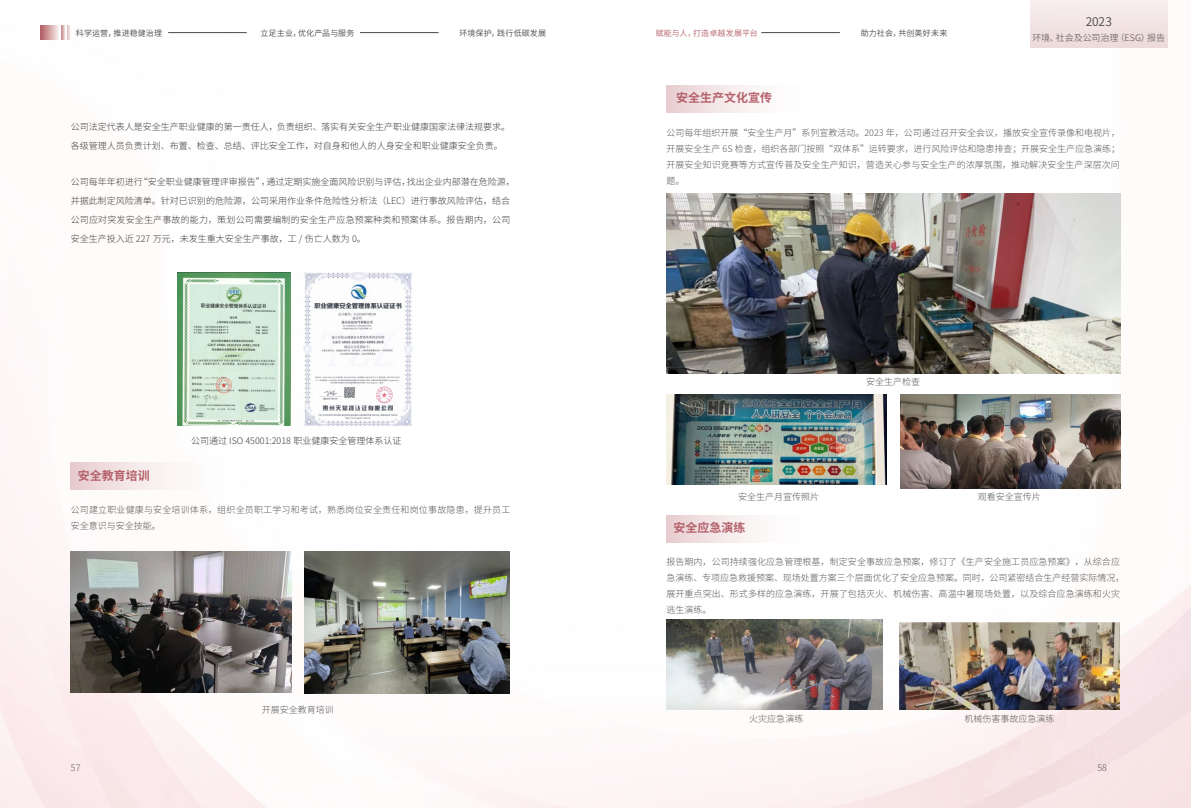
<style>
.page{position:relative;width:1191px;height:808px;background:#fff}
.page>*{position:absolute;margin:0;border:0;box-sizing:border-box;transform-origin:0 0}
.t1{font:700 12px "Source Han Sans CN";color:#b5616b}
.t2{font:12px "Source Han Sans CN";color:#4c4948}
.t3{font:300 9px/16px "Source Han Sans CN";letter-spacing:.01em;color:#595656}
.t4{font:300 9px/19px "Source Han Sans CN";color:#3e3a39}
.t5{font:300 9px "Source Han Sans CN";color:#4c4948}
.t6{font:300 9px "Source Han Sans CN";color:#595757}
.t7{font:8px "Source Han Sans CN";letter-spacing:.02em;color:#4c4948}
.t8{font:8px "Source Han Sans CN";letter-spacing:.015em;color:#b5616b}
</style>
<div class="page">
<img style="left:0;top:0;width:1191px;height:808px">
<svg style="left:41px;top:25px;width:19px;height:15px"></svg>
<svg style="left:62px;top:25px;width:3px;height:15px"></svg>
<svg style="left:67px;top:25px;width:4px;height:15px"></svg>
<hr style="left:168px;top:32px;width:79px;height:1px;background:#4c4948">
<hr style="left:360px;top:32px;width:78px;height:1px;background:#4c4948">
<hr style="left:761px;top:32px;width:79px;height:1px;background:#4c4948">
<div style="left:1030px;top:0;width:137px;height:47px;background:#f2e4e4"></div>
<img style="left:178px;top:272px;width:112px;height:154px">
<img style="left:302px;top:272px;width:110px;height:154px">
<div style="left:71px;top:463px;width:153px;height:27px;background:linear-gradient(to right,#ead0d2,#fff)"></div>
<img style="left:71px;top:552px;width:220px;height:140px">
<img style="left:305px;top:552px;width:204px;height:141px">
<div style="left:666px;top:85px;width:153px;height:27px;background:linear-gradient(to right,#ead3d5,#fff)"></div>
<div style="left:666px;top:515px;width:153px;height:27px;background:linear-gradient(to right,#ead3d5,#fff)"></div>
<img style="left:666px;top:193px;width:454px;height:180px">
<img style="left:667px;top:395px;width:219px;height:89px">
<img style="left:900px;top:395px;width:220px;height:93px">
<img style="left:666px;top:619px;width:217px;height:90px">
<img style="left:897px;top:619px;width:222px;height:90px">
<p class="t7" style="left:76px;top:28px;width:88px">科学运营，推进稳健治理</p>
<p class="t7" style="left:260px;top:28px;width:95px">立足主业，优化产品与服务</p>
<p class="t7" style="left:459px;top:28px;width:88px">环境保护，践行低碳发展</p>
<p class="t8" style="left:656px;top:28px;width:104px">赋能与人，打造卓越发展平台</p>
<p class="t7" style="left:861px;top:28px;width:88px">助力社会，共创美好未来</p>
<h1 class="t1" style="left:676px;top:92px;width:97px">安全生产文化宣传</h1>
<h1 class="t2" style="left:1085px;top:14px;width:28px">2023</h1>
<p class="t5" style="left:1032px;top:32px;width:134px">环境、社会及公司治理（ESG）报告</p>
<p class="t4" style="left:71px;top:117px;width:441px">公司法定代表人是安全生产职业健康的第一责任人，负责组织、落实有关安全生产职业健康国家法律法规要求。各级管理人员负责计划、布置、检查、总结、评比安全工作，对自身和他人的人身安全和职业健康安全负责。</p>
<p class="t4" style="left:71px;top:172px;width:445px">公司每年年初进行“安全职业健康管理评审报告”，通过定期实施全面风险识别与评估，找出企业内部潜在危险源，并据此制定风险清单。针对已识别的危险源，公司采用作业条件危险性分析法（LEC）进行事故风险评估，结合公司应对突发安全生产事故的能力，策划公司需要编制的安全生产应急预案种类和预案体系。报告期内，公司安全生产投入近 227 万元，未发生重大安全生产事故，工 / 伤亡人数为 0。</p>
<p class="t4" style="left:191px;top:431px;width:212px">公司通过 ISO 45001:2018 职业健康安全管理体系认证</p>
<h1 class="t1" style="left:78px;top:469px;width:73px">安全教育培训</h1>
<p class="t3" style="left:71px;top:502px;width:441px">公司建立职业健康与安全培训体系，组织全员职工学习和考试，熟悉岗位安全责任和岗位事故隐患，提升员工安全意识与安全技能。</p>
<p class="t3" style="left:262px;top:702px;width:73px">开展安全教育培训</p>
<p class="t3" style="left:666px;top:125px;width:455px;text-align:justify">公司每年组织开展“安全生产月”系列宣教活动。2023 年，公司通过召开安全会议，播放安全宣传录像和电视片，开展安全生产 6S 检查，组织各部门按照“双体系”运转要求，进行风险评估和隐患排查；开展安全生产应急演练；开展安全知识竞赛等方式宣传普及安全生产知识，营造关心参与安全生产的浓厚氛围，推动解决安全生产深层次问题。</p>
<p class="t3" style="left:866px;top:374px;width:55px">安全生产检查</p>
<p class="t3" style="left:738px;top:488px;width:82px">安全生产月宣传照片</p>
<p class="t3" style="left:977px;top:488px;width:64px">观看安全宣传片</p>
<h1 class="t1" style="left:673px;top:522px;width:73px">安全应急演练</h1>
<p class="t3" style="left:666px;top:554px;width:460px">报告期内，公司持续强化应急管理根基，制定安全事故应急预案，修订了《生产安全施工员应急预案》，从综合应急演练、专项应急救援预案、现场处置方案三个层面优化了安全应急预案。同时，公司紧密结合生产经营实际情况，展开重点突出、形式多样的应急演练，开展了包括灭火、机械伤害、高温中暑现场处置，以及综合应急演练和火灾逃生演练。</p>
<p class="t3" style="left:749px;top:711px;width:55px">火灾应急演练</p>
<p class="t3" style="left:964px;top:711px;width:91px">机械伤害事故应急演练</p>
<p class="t6" style="left:71px;top:763px;width:11px">57</p>
<p class="t6" style="left:1097px;top:763px;width:11px">58</p>
</div>
